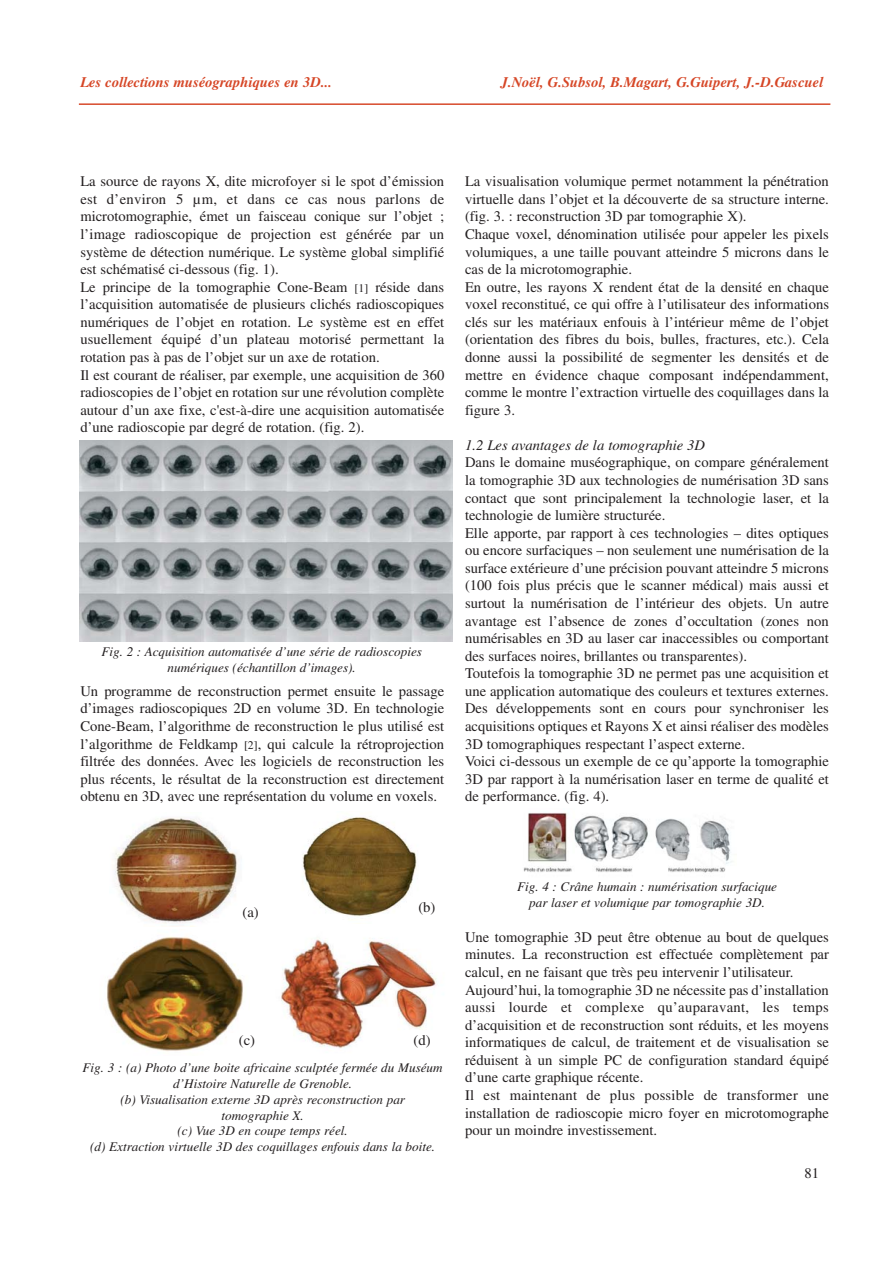
<style>
.page{position:relative;width:893px;height:1263px;background:#fff}
.page>*{position:absolute;margin:0;border:0;box-sizing:border-box;transform-origin:0 0}
.t1{font:14.7px/17.5px "Times";color:#231f20}
.t2{font:italic 700 14.7px "Times";color:#d64626}
.t3{font:italic 14.7px "Times";color:#231f20}
.t4{font:italic 13.2px/15.8px "Times";color:#231f20;text-align:center}
.s1{font-size:11.7px}
</style>
<div class="page">
<hr style="left:79px;top:103px;width:751px;height:2px;background:#d64626">
<img style="left:80px;top:440px;width:372px;height:201px">
<img style="left:115px;top:818px;width:123px;height:109px">
<img style="left:302px;top:816px;width:115px;height:101px">
<img style="left:107px;top:936px;width:136px;height:116px">
<img style="left:281px;top:938px;width:155px;height:111px">
<img style="left:523px;top:812px;width:209px;height:61px">
<div style="left:237px;top:905px;width:28px;height:20px;background:#fff"></div>
<div style="left:409px;top:900px;width:36px;height:21px;background:#fff"></div>
<div style="left:229px;top:1034px;width:36px;height:21px;background:#fff"></div>
<div style="left:400px;top:1033px;width:44px;height:22px;background:#fff"></div>
<p class="t2" style="left:80px;top:76px;width:253px">Les collections muséographiques en 3D...</p>
<p class="t2" style="left:501px;top:76px;width:324px">J.Noël, G.Subsol, B.Magart, G.Guipert, J.-D.Gascuel</p>
<p class="t1" style="left:80px;top:174px;width:365px">La source de rayons X, dite microfoyer si le spot d’émission est d’environ 5 μm, et dans ce cas nous parlons de microtomographie, émet un faisceau conique sur l’objet ; l’image radioscopique de projection est générée par un système de détection numérique. Le système global simplifié est schématisé ci-dessous (fig. 1).<br>Le principe de la tomographie Cone-Beam <span class="s1">[1]</span> réside dans l’acquisition automatisée de plusieurs clichés radioscopiques numériques de l’objet en rotation. Le système est en effet usuellement équipé d’un plateau motorisé permettant la rotation pas à pas de l’objet sur un axe de rotation.<br>Il est courant de réaliser, par exemple, une acquisition de 360 radioscopies de l’objet en rotation sur une révolution complète autour d’un axe fixe, c'est-à-dire une acquisition automatisée d’une radioscopie par degré de rotation. (fig. 2).</p>
<p class="t4" style="left:101px;top:645px;width:322px">Fig. 2 : Acquisition automatisée d’une série de radioscopies numériques (échantillon d’images).</p>
<p class="t1" style="left:80px;top:684px;width:365px;text-align:justify">Un programme de reconstruction permet ensuite le passage d’images radioscopiques 2D en volume 3D. En technologie Cone-Beam, l’algorithme de reconstruction le plus utilisé est l’algorithme de Feldkamp <span class="s1">[2]</span>, qui calcule la rétroprojection filtrée des données. Avec les logiciels de reconstruction les plus récents, le résultat de la reconstruction est directement obtenu en 3D, avec une représentation du volume en voxels.</p>
<p class="t1" style="left:465px;top:174px;width:365px">La visualisation volumique permet notamment la pénétration virtuelle dans l’objet et la découverte de sa structure interne. (fig. 3. : reconstruction 3D par tomographie X).<br>Chaque voxel, dénomination utilisée pour appeler les pixels volumiques, a une taille pouvant atteindre 5 microns dans le cas de la microtomographie.<br>En outre, les rayons X rendent état de la densité en chaque voxel reconstitué, ce qui offre à l’utilisateur des informations clés sur les matériaux enfouis à l’intérieur même de l’objet (orientation des fibres du bois, bulles, fractures, etc.). Cela donne aussi la possibilité de segmenter les densités et de mettre en évidence chaque composant indépendamment, comme le montre l’extraction virtuelle des coquillages dans la figure 3.</p>
<p class="t3" style="left:465px;top:440px;width:242px">1.2 Les avantages de la tomographie 3D</p>
<p class="t1" style="left:465px;top:455px;width:365px">Dans le domaine muséographique, on compare généralement la tomographie 3D aux technologies de numérisation 3D sans contact que sont principalement la technologie laser, et la technologie de lumière structurée.<br>Elle apporte, par rapport à ces technologies – dites optiques ou encore surfaciques – non seulement une numérisation de la surface extérieure d’une précision pouvant atteindre 5 microns (100 fois plus précis que le scanner médical) mais aussi et surtout la numérisation de l’intérieur des objets. Un autre avantage est l’absence de zones d’occultation (zones non numérisables en 3D au laser car inaccessibles ou comportant des surfaces noires, brillantes ou transparentes).<br>Toutefois la tomographie 3D ne permet pas une acquisition et une application automatique des couleurs et textures externes.<br>Des développements sont en cours pour synchroniser les acquisitions optiques et Rayons X et ainsi réaliser des modèles 3D tomographiques respectant l’aspect externe.<br>Voici ci-dessous un exemple de ce qu’apporte la tomographie 3D par rapport à la numérisation laser en terme de qualité et de performance. (fig. 4).</p>
<p class="t1" style="left:242px;top:905px;width:18px">(a)</p>
<p class="t1" style="left:418px;top:899px;width:19px">(b)</p>
<p class="t1" style="left:239px;top:1033px;width:18px">(c)</p>
<p class="t1" style="left:414px;top:1032px;width:19px">(d)</p>
<p class="t4" style="left:83px;top:1061px;width:362px">Fig. 3 : (a) Photo d’une boite africaine sculptée fermée du Muséum d’Histoire Naturelle de Grenoble.<br>(b) Visualisation externe 3D après reconstruction par<br>tomographie X.<br>(c) Vue 3D en coupe temps réel.<br>(d) Extraction virtuelle 3D des coquillages enfouis dans la boite.</p>
<p class="t4" style="left:517px;top:880px;width:261px">Fig. 4 : Crâne humain : numérisation surfacique par laser et volumique par tomographie 3D.</p>
<p class="t1" style="left:465px;top:930px;width:365px">Une tomographie 3D peut être obtenue au bout de quelques minutes. La reconstruction est effectuée complètement par calcul, en ne faisant que très peu intervenir l’utilisateur.<br>Aujourd’hui, la tomographie 3D ne nécessite pas d’installation aussi lourde et complexe qu’auparavant, les temps d’acquisition et de reconstruction sont réduits, et les moyens informatiques de calcul, de traitement et de visualisation se réduisent à un simple PC de configuration standard équipé d’une carte graphique récente.<br>Il est maintenant de plus possible de transformer une installation de radioscopie micro foyer en microtomographe pour un moindre investissement.</p>
<p class="t1" style="left:804px;top:1165px;width:16px">81</p>
</div>
